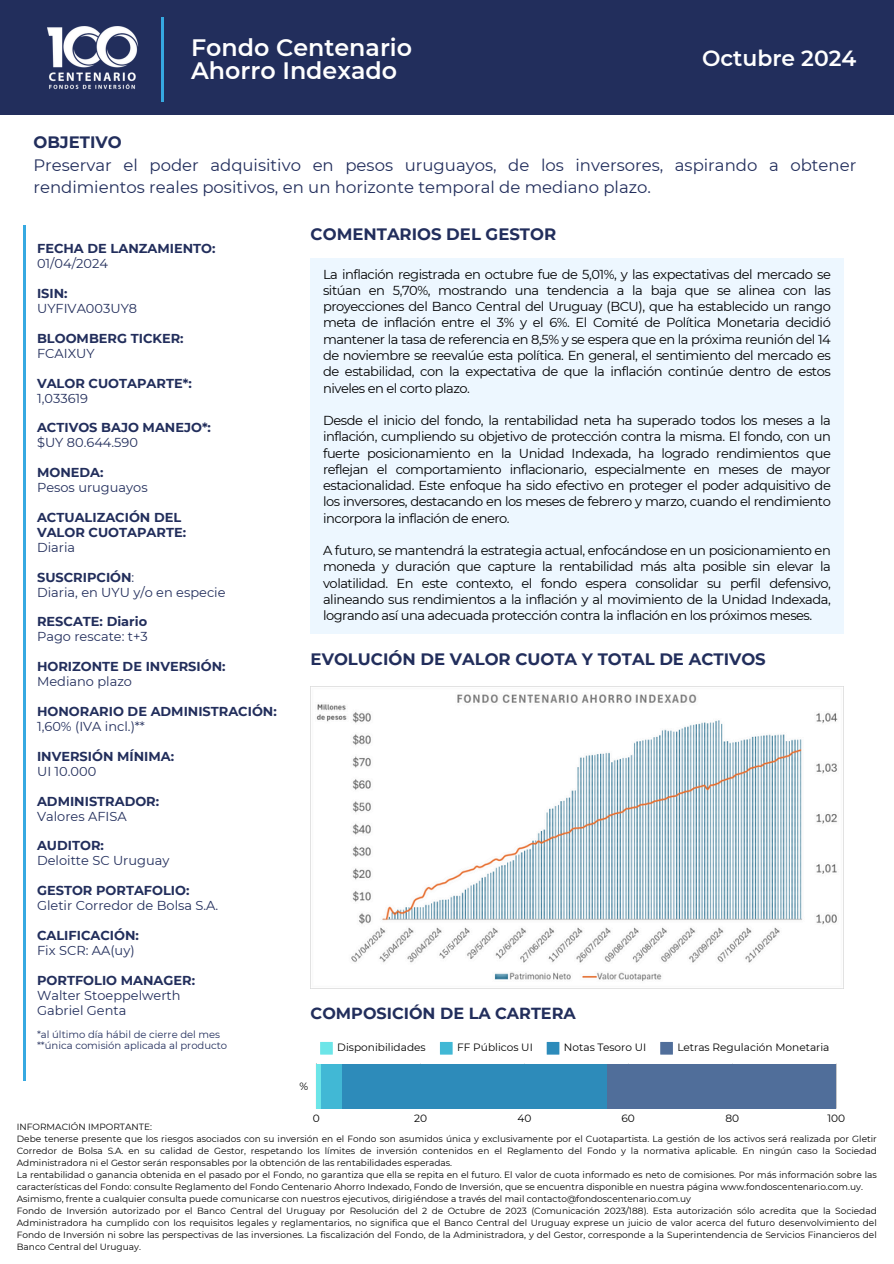
<style>
.page{position:relative;width:894px;height:1264px;background:#fff}
.page>*{position:absolute;margin:0;border:0;box-sizing:border-box;transform-origin:0 0}
.t1{font:600 23.7px/23.2px "Montserrat";color:#fff}
.t2{font:600 21.9px "Montserrat";color:#fff}
.t3{font:16.5px/22.5px "Montserrat";color:#222e5c}
.t4{font:700 16.5px "Montserrat";color:#222e5c}
.t5{font:700 16.05px "Montserrat";color:#222e5c}
.t6{font:13.05px/16.2px "Montserrat";letter-spacing:-.035em;color:#000;text-align:justify}
.t7{font:700 12.9px/14.9px "Montserrat";color:#222e5c}
.t8{font:12.9px/14.9px "Montserrat";color:#222e5c}
.t9{font:10.5px "Montserrat";color:#000}
.t10{font:10.05px/11.6px "Montserrat";color:#222e5c}
.t11{font:9px/12px "Montserrat";color:#000;text-align:justify}
.s1{font-weight:700}
.s2{font-weight:400}
</style>
<div class="page">
<hr style="left:24px;top:226px;width:2px;height:855px;background:#36a9e1">
<div style="left:0;top:0;width:893px;height:115px;background:#222e5c"></div>
<hr style="left:162px;top:17px;width:2px;height:84px;background:#36a9e1">
<img style="left:47px;top:26px;width:92px;height:64px">
<div style="left:310px;top:258px;width:533px;height:375px;background:#edf7ff"></div>
<img style="left:310px;top:686px;width:533px;height:302px">
<svg style="left:320px;top:1042px;width:13px;height:12px"></svg>
<svg style="left:440px;top:1041px;width:12px;height:13px"></svg>
<svg style="left:546px;top:1041px;width:13px;height:13px"></svg>
<svg style="left:660px;top:1042px;width:12px;height:12px"></svg>
<div style="left:316px;top:1063px;width:5px;height:45px;background:#6ce5e8"></div>
<div style="left:321px;top:1063px;width:21px;height:45px;background:#41b8d5"></div>
<div style="left:342px;top:1063px;width:265px;height:45px;background:#2d8bba"></div>
<div style="left:607px;top:1063px;width:229px;height:45px;background:#506e9a"></div>
<h2 class="t1" style="left:191px;top:36px;width:222px">Fondo Centenario<br>Ahorro Indexado</h2>
<p class="t2" style="left:701px;top:45px;width:156px">Octubre 2024</p>
<h2 class="t3" style="left:33px;top:131px;width:824px"><span class="s1">OBJETIVO<br></span>Preservar el poder adquisitivo en pesos uruguayos, de los inversores, aspirando a obtener rendimientos reales positivos, en un horizonte temporal de mediano plazo.</h2>
<h1 class="t7" style="left:37px;top:241px;width:180px">FECHA DE LANZAMIENTO:<br><span class="s2">01/04/2024</span></h1>
<h3 class="t8" style="left:37px;top:286px;width:101px"><span class="s1">ISIN:<br></span>UYFIVA003UY8</h3>
<h4 class="t7" style="left:37px;top:331px;width:148px">BLOOMBERG TICKER:<br><span class="s2">FCAIXUY</span></h4>
<h4 class="t7" style="left:37px;top:375px;width:156px">VALOR CUOTAPARTE*:<br><span class="s2">1,033619</span></h4>
<h4 class="t7" style="left:37px;top:420px;width:175px">ACTIVOS BAJO MANEJO*: <span class="s2">$UY 80.644.590</span></h4>
<h4 class="t8" style="left:37px;top:465px;width:112px"><span class="s1">MONEDA:<br></span>Pesos uruguayos</h4>
<h4 class="t7" style="left:37px;top:510px;width:150px">ACTUALIZACIÓN DEL<br>VALOR CUOTAPARTE:<br><span class="s2">Diaria</span></h4>
<h5 class="t8" style="left:37px;top:569px;width:190px"><span class="s1">SUSCRIPCIÓN</span>:<br>Diaria, en UYU y/o en especie</h5>
<h5 class="t8" style="left:37px;top:614px;width:112px"><span class="s1">RESCATE: Diario<br></span>Pago rescate: t+3</h5>
<h5 class="t7" style="left:37px;top:659px;width:190px">HORIZONTE DE INVERSIÓN:<br><span class="s2">Mediano plazo</span></h5>
<h5 class="t7" style="left:37px;top:704px;width:241px">HONORARIO DE ADMINISTRACIÓN:<br><span class="s2">1,60% (IVA incl.)**</span></h5>
<h5 class="t7" style="left:37px;top:748px;width:139px">INVERSIÓN MÍNIMA:<br><span class="s2">UI 10.000</span></h5>
<h5 class="t7" style="left:37px;top:793px;width:124px">ADMINISTRADOR:<br><span class="s2">Valores AFISA</span></h5>
<h4 class="t8" style="left:37px;top:838px;width:134px"><span class="s1">AUDITOR:<br></span>Deloitte SC Uruguay</h4>
<h5 class="t8" style="left:37px;top:883px;width:183px"><span class="s1">GESTOR PORTAFOLIO:<br></span>Gletir Corredor de Bolsa S.A.</h5>
<h5 class="t7" style="left:37px;top:927px;width:103px">CALIFICACIÓN:<br><span class="s2">Fix SCR: AA(uy)</span></h5>
<h5 class="t8" style="left:37px;top:972px;width:159px"><span class="s1">PORTFOLIO MANAGER:<br></span>Walter Stoeppelwerth<br>Gabriel Genta</h5>
<h5 class="t10" style="left:37px;top:1028px;width:192px">*al último día hábil de cierre del mes **única comisión aplicada al producto</h5>
<h5 class="t4" style="left:310px;top:224px;width:247px">COMENTARIOS DEL GESTOR</h5>
<p class="t6" style="left:323px;top:266px;width:509px">La inflación registrada en octubre fue de 5,01%, y las expectativas del mercado se sitúan en 5,70%, mostrando una tendencia a la baja que se alinea con las proyecciones del Banco Central del Uruguay (BCU), que ha establecido un rango meta de inflación entre el 3% y el 6%. El Comité de Política Monetaria decidió mantener la tasa de referencia en 8,5% y se espera que en la próxima reunión del 14 de noviembre se reevalúe esta política. En general, el sentimiento del mercado es de estabilidad, con la expectativa de que la inflación continúe dentro de estos niveles en el corto plazo.</p>
<p class="t6" style="left:323px;top:412px;width:509px">Desde el inicio del fondo, la rentabilidad neta ha superado todos los meses a la inflación, cumpliendo su objetivo de protección contra la misma. El fondo, con un fuerte posicionamiento en la Unidad Indexada, ha logrado rendimientos que reflejan el comportamiento inflacionario, especialmente en meses de mayor estacionalidad. Este enfoque ha sido efectivo en proteger el poder adquisitivo de los inversores, destacando en los meses de febrero y marzo, cuando el rendimiento incorpora la inflación de enero.</p>
<p class="t6" style="left:323px;top:542px;width:509px">A futuro, se mantendrá la estrategia actual, enfocándose en un posicionamiento en moneda y duración que capture la rentabilidad más alta posible sin elevar la volatilidad. En este contexto, el fondo espera consolidar su perfil defensivo, alineando sus rendimientos a la inflación y al movimiento de la Unidad Indexada, logrando así una adecuada protección contra la inflación en los próximos meses.</p>
<p class="t4" style="left:310px;top:649px;width:456px">EVOLUCIÓN DE VALOR CUOTA Y TOTAL DE ACTIVOS</p>
<p class="t5" style="left:310px;top:1003px;width:266px">COMPOSICIÓN DE LA CARTERA</p>
<p class="t9" style="left:299px;top:1079px;width:10px">%</p>
<p class="t9" style="left:337px;top:1041px;width:90px">Disponibilidades</p>
<p class="t9" style="left:457px;top:1041px;width:77px">FF Públicos UI</p>
<p class="t9" style="left:563px;top:1041px;width:84px">Notas Tesoro UI</p>
<p class="t9" style="left:677px;top:1041px;width:154px">Letras Regulación Monetaria</p>
<p class="t9" style="left:312px;top:1111px;width:8px">0</p>
<p class="t9" style="left:414px;top:1111px;width:14px">20</p>
<p class="t9" style="left:517px;top:1111px;width:15px">40</p>
<p class="t9" style="left:621px;top:1111px;width:15px">60</p>
<p class="t9" style="left:725px;top:1111px;width:15px">80</p>
<p class="t9" style="left:827px;top:1111px;width:19px">100</p>
<h6 class="t11" style="left:17px;top:1120px;width:137px">INFORMACIÓN IMPORTANTE:</h6>
<h2 class="t11" style="left:17px;top:1132px;width:861px">Debe tenerse presente que los riesgos asociados con su inversión en el Fondo son asumidos única y exclusivamente por el Cuotapartista. La gestión de los activos será realizada por Gletir Corredor de Bolsa S.A. en su calidad de Gestor, respetando los límites de inversión contenidos en el Reglamento del Fondo y la normativa aplicable. En ningún caso la Sociedad Administradora ni el Gestor serán responsables por la obtención de las rentabilidades esperadas.</h2>
<h5 class="t11" style="left:17px;top:1168px;width:861px">La rentabilidad o ganancia obtenida en el pasado por el Fondo, no garantiza que ella se repita en el futuro. El valor de cuota informado es neto de comisiones. Por más información sobre las características del Fondo: consulte Reglamento del Fondo Centenario Ahorro Indexado, Fondo de Inversión, que se encuentra disponible en nuestra página www.fondoscentenario.com.uy.</h5>
<h5 class="t11" style="left:17px;top:1192px;width:675px">Asimismo, frente a cualquier consulta puede comunicarse con nuestros ejecutivos, dirigiéndose a través del mail contacto@fondoscentenario.com.uy</h5>
<h5 class="t11" style="left:17px;top:1204px;width:861px">Fondo de Inversión autorizado por el Banco Central del Uruguay por Resolución del 2 de Octubre de 2023 (Comunicación 2023/188). Esta autorización sólo acredita que la Sociedad Administradora ha cumplido con los requisitos legales y reglamentarios, no significa que el Banco Central del Uruguay exprese un juicio de valor acerca del futuro desenvolvimiento del Fondo de Inversión ni sobre las perspectivas de las inversiones. La fiscalización del Fondo, de la Administradora, y del Gestor, corresponde a la Superintendencia de Servicios Financieros del Banco Central del Uruguay.</h5>
</div>
